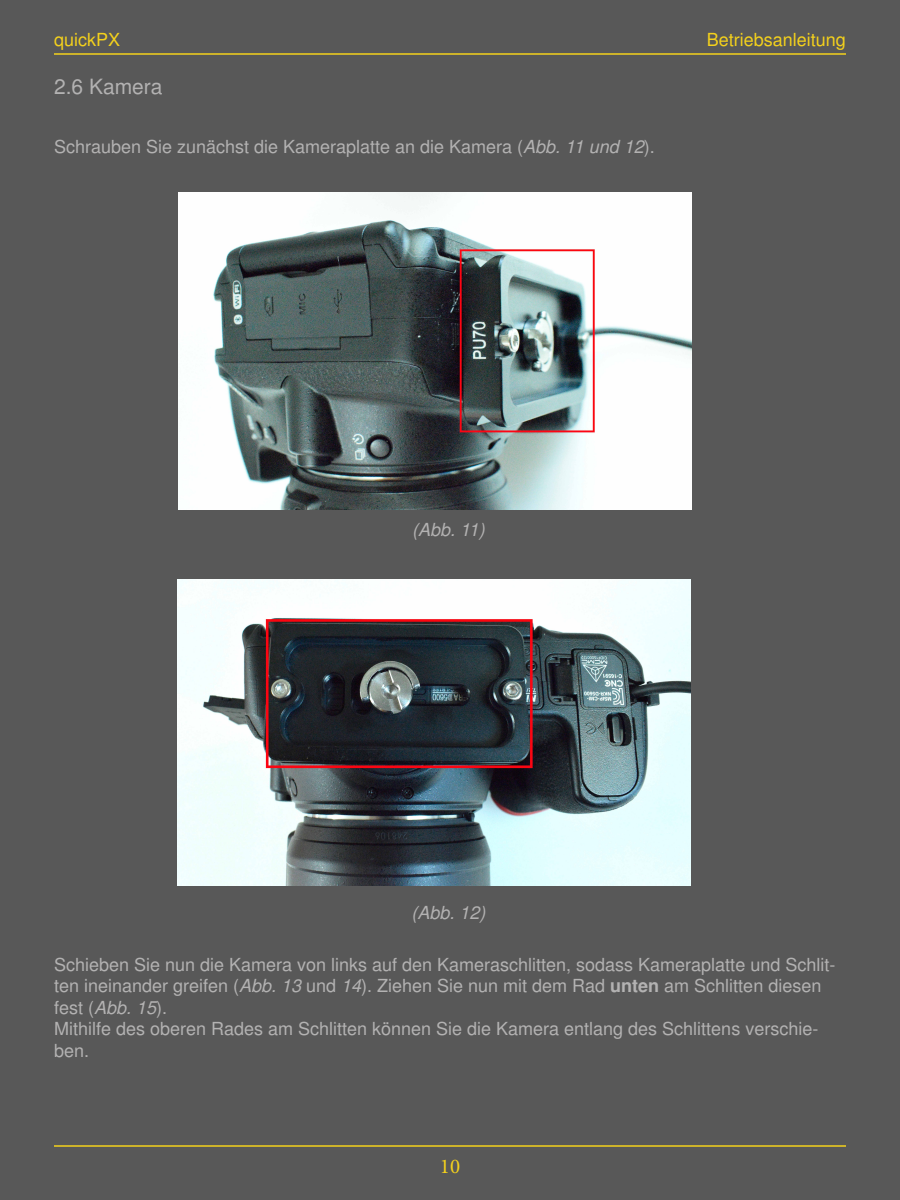
<style>
.page{position:relative;width:900px;height:1200px;background:#585858}
.page>*{position:absolute;margin:0;border:0;box-sizing:border-box;transform-origin:0 0}
.t1{font:21px "Sans";color:#b3b2b2}
.t2{font:21px "Minion Pro";color:#f4d11c}
.t3{font:18px/21.6px "Sans";color:#b3b2b2}
.t4{font:18px "Sans";color:#f4d11c}
.t5{font:italic 18px "Sans";color:#b3b2b2}
.s1{font-style:italic}
.s2{font-weight:700}
</style>
<div class="page">
<hr style="left:54px;top:53px;width:792px;height:2px;background:#f4d11c">
<hr style="left:54px;top:1145px;width:792px;height:2px;background:#f4d11c">
<img style="left:178px;top:192px;width:514px;height:317px">
<img style="left:177px;top:579px;width:513px;height:306px">
<p class="t4" style="left:54px;top:29px;width:68px">quickPX</p>
<p class="t4" style="left:707px;top:29px;width:141px">Betriebsanleitung</p>
<p class="t1" style="left:54px;top:75px;width:110px">2.6 Kamera</p>
<p class="t3" style="left:54px;top:136px;width:602px">Schrauben Sie zunächst die Kameraplatte an die Kamera (<span class="s1">Abb. 11 und 12</span>).</p>
<p class="t5" style="left:412px;top:519px;width:74px">(Abb. 11)</p>
<p class="t5" style="left:411px;top:902px;width:76px">(Abb. 12)</p>
<p class="t3" style="left:54px;top:953px;width:783px">Schieben Sie nun die Kamera von links auf den Kameraschlitten, sodass Kameraplatte und Schlit&shy;ten ineinander greifen (<span class="s1">Abb. 13</span> und <span class="s1">14</span>). Ziehen Sie nun mit dem Rad <span class="s2">unten</span> am Schlitten diesen fest (<span class="s1">Abb. 15</span>).<br>Mithilfe des oberen Rades am Schlitten können Sie die Kamera entlang des Schlittens verschie&shy;ben.</p>
<p class="t2" style="left:440px;top:1152px;width:22px">10</p>
</div>
